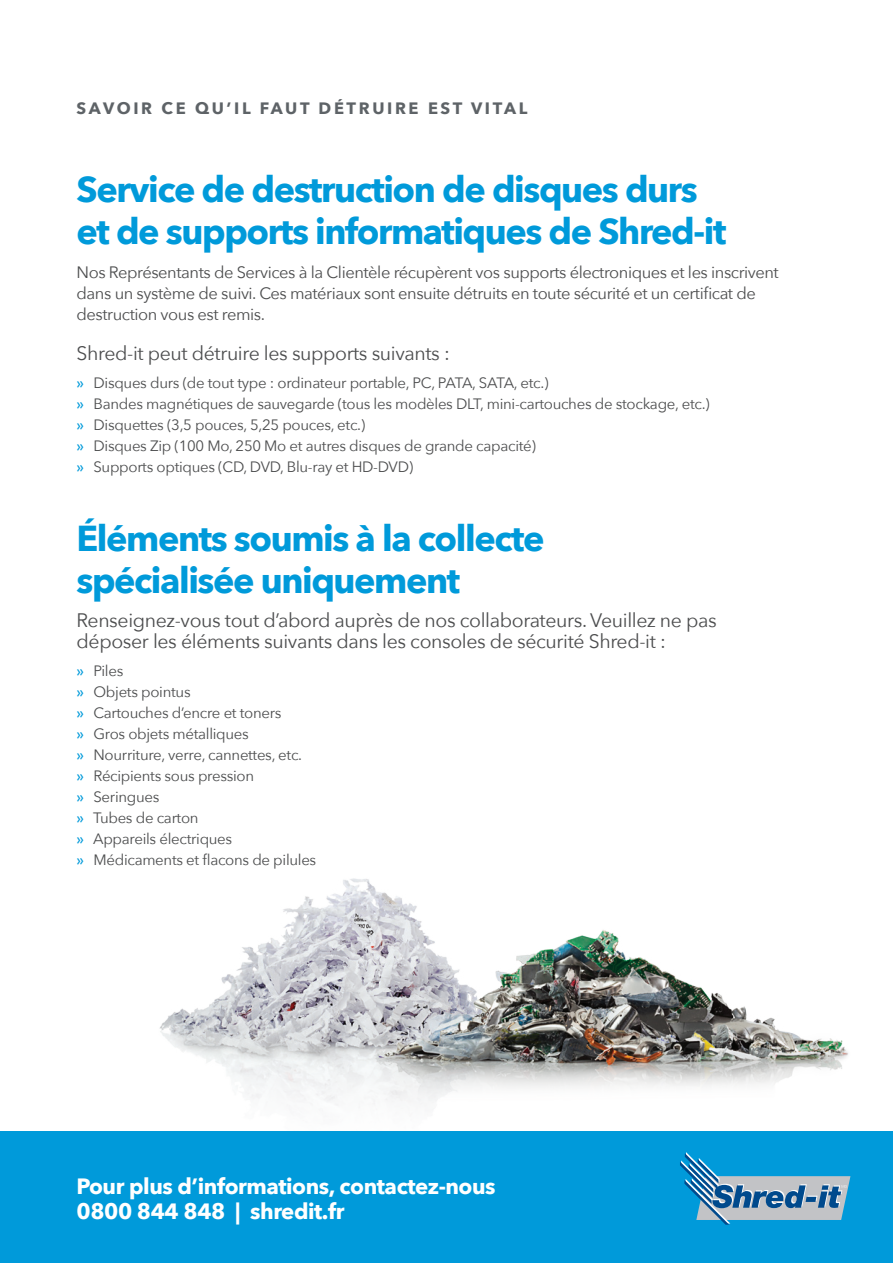
<style>
.page{position:relative;width:893px;height:1263px;background:#fff}
.page>*{position:absolute;margin:0;border:0;box-sizing:border-box;transform-origin:0 0}
.t1{font:700 36px/42px "Avenir Next";letter-spacing:-.04em;color:#009ada}
.t2{font:700 22.05px/24.6px "Avenir Next";letter-spacing:-.02em;color:#fff}
.t3{font:19.5px/21px "Avenir Next";letter-spacing:-.02em;color:#4c4d4e}
.t4{font:16.5px/21px "Avenir Next";letter-spacing:-.025em;color:#4c4d4e}
.t5{font:700 16.5px "Avenir Next";letter-spacing:.16em;color:#5e6367}
.t6{font:15px "Avenir Next";letter-spacing:-.02em;color:#4c4d4e}
.s1{font-weight:500;color:#009ada}
</style>
<div class="page">
<img style="left:159px;top:896px;width:153px;height:204px">
<img style="left:312px;top:878px;width:536px;height:227px">
<div style="left:0;top:1131px;width:893px;height:132px;background:#009ada"></div>
<svg style="left:680px;top:1152px;width:170px;height:73px"></svg>
<p class="t5" style="left:77px;top:94px;width:452px">SAVOIR CE QU’IL FAUT DÉTRUIRE EST VITAL</p>
<p class="t1" style="left:77px;top:168px;width:651px">Service de destruction de disques durs et de supports informatiques de Shred-it</p>
<p class="t4" style="left:77px;top:261px;width:704px">Nos Représentants de Services à la Clientèle récupèrent vos supports électroniques et les inscrivent dans un système de suivi. Ces matériaux sont ensuite détruits en toute sécurité et un certificat de destruction vous est remis.</p>
<p class="t3" style="left:77px;top:342px;width:375px">Shred-it peut détruire les supports suivants :</p>
<p class="t6" style="left:77px;top:370px;width:473px"><span class="s1">»</span> Disques durs (de tout type : ordinateur portable, PC, PATA, SATA, etc.)</p>
<p class="t6" style="left:77px;top:391px;width:635px"><span class="s1">»</span> Bandes magnétiques de sauvegarde (tous les modèles DLT, mini-cartouches de stockage, etc.)</p>
<p class="t6" style="left:77px;top:412px;width:290px"><span class="s1">»</span> Disquettes (3,5 pouces, 5,25 pouces, etc.)</p>
<p class="t6" style="left:77px;top:433px;width:461px"><span class="s1">»</span> Disques Zip (100 Mo, 250 Mo et autres disques de grande capacité)</p>
<p class="t6" style="left:77px;top:454px;width:338px"><span class="s1">»</span> Supports optiques (CD, DVD, Blu-ray et HD-DVD)</p>
<p class="t1" style="left:77px;top:516px;width:469px">Éléments soumis à la collecte spécialisée uniquement</p>
<p class="t3" style="left:77px;top:609px;width:642px">Renseignez-vous tout d’abord auprès de nos collaborateurs. Veuillez ne pas déposer les éléments suivants dans les consoles de sécurité Shred-it :</p>
<p class="t6" style="left:77px;top:658px;width:48px"><span class="s1">»</span> Piles</p>
<p class="t6" style="left:77px;top:679px;width:116px"><span class="s1">»</span> Objets pointus</p>
<p class="t6" style="left:77px;top:700px;width:207px"><span class="s1">»</span> Cartouches d’encre et toners</p>
<p class="t6" style="left:77px;top:721px;width:174px"><span class="s1">»</span> Gros objets métalliques</p>
<p class="t6" style="left:77px;top:742px;width:227px"><span class="s1">»</span> Nourriture, verre, cannettes, etc.</p>
<p class="t6" style="left:77px;top:763px;width:179px"><span class="s1">»</span> Récipients sous pression</p>
<p class="t6" style="left:77px;top:784px;width:84px"><span class="s1">»</span> Seringues</p>
<p class="t6" style="left:77px;top:805px;width:124px"><span class="s1">»</span> Tubes de carton</p>
<p class="t6" style="left:77px;top:826px;width:157px"><span class="s1">»</span> Appareils électriques</p>
<p class="t6" style="left:77px;top:847px;width:241px"><span class="s1">»</span> Médicaments et flacons de pilules</p>
<p class="t2" style="left:77px;top:1174px;width:421px">Pour plus d’informations, contactez-nous<br>0800 844 848 | shredit.fr</p>
</div>
